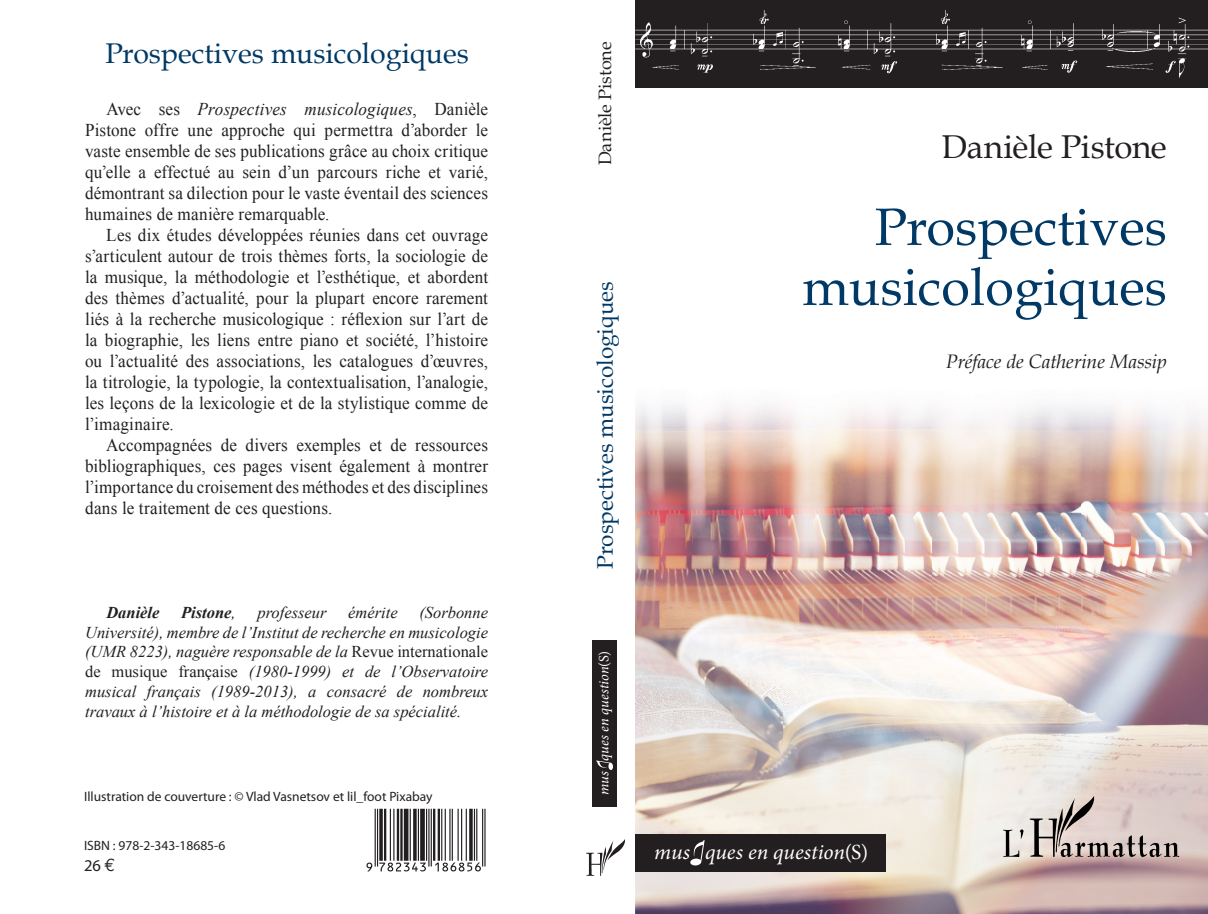
<style>
.page{position:relative;width:1208px;height:914px;background:#fff}
.page>*{position:absolute;margin:0;border:0;box-sizing:border-box;transform-origin:0 0}
.t1{font:52.5px/60px "Book Antiqua";color:#003965;text-align:right}
.t2{font:33px "Book Antiqua";letter-spacing:-.01em;color:#231f20}
.t3{font:28.5px "Book Antiqua";color:#003965}
.t4{font:22.5px "Book Antiqua";color:#003965}
.t5{font:italic 21.6px "Minion Pro";color:#fff}
.t6{font:italic 19.5px "Book Antiqua";letter-spacing:-.005em;color:#231f20}
.t7{font:18px/21px "Times New Roman";letter-spacing:.01em;color:#231f20;text-align:justify;scale:.95 1}
.t8{font:18px "Book Antiqua";letter-spacing:-.01em;color:#231f20}
.t9{font:italic 16.5px/19.8px "Times New Roman";color:#231f20;text-align:justify}
.t10{font:italic 700 16.5px "Times New Roman";color:#231f20}
.t11{font:16.5px "Myriad Pro";color:#231f20}
.t12{font:italic 14.4px "Minion Pro";letter-spacing:.01em;color:#fff}
.t13{font:13.5px "Myriad Pro";color:#231f20}
.s1{font-style:italic}
.s2{font-style:normal}
.s3{font-weight:400}
.s4{font-family:"Euro Mono";font-size:18px}
</style>
<div class="page">
<img style="left:635px;top:405px;width:573px;height:509px">
<img style="left:586px;top:840px;width:38px;height:35px">
<div style="left:635px;top:0;width:573px;height:88px;background:#231f20"></div>
<div style="left:635px;top:834px;width:250px;height:37px;background:#231f20"></div>
<svg style="left:690px;top:840px;width:14px;height:25px"></svg>
<div style="left:592px;top:640px;width:25px;height:166px;background:#231f20"></div>
<svg style="left:596px;top:760px;width:17px;height:10px"></svg>
<img style="left:635px;top:10px;width:573px;height:68px">
<svg style="left:366px;top:808px;width:119px;height:63px"></svg>
<svg style="left:1002px;top:829px;width:21px;height:27px"></svg>
<svg style="left:1029px;top:795px;width:150px;height:61px;background:#c0b4b0"></svg>
<h3 class="t3" style="left:105px;top:35px;width:365px">Prospectives musicologiques</h3>
<p class="t7" style="left:85px;top:98px;width:426px;text-indent:21px">Avec ses <span class="s1">Prospectives musicologiques</span>, Danièle Pistone offre une approche qui permettra d’aborder le vaste ensemble de ses publications grâce au choix critique qu’elle a effectué au sein d’un parcours riche et varié, démontrant sa dilection pour le vaste éventail des sciences humaines de manière remarquable.</p>
<p class="t7" style="left:85px;top:224px;width:426px;text-indent:21px">Les dix études développées réunies dans cet ouvrage s’articulent autour de trois thèmes forts, la sociologie de la musique, la méthodologie et l’esthétique, et abordent des thèmes d’actualité, pour la plupart encore rarement liés à la recherche musicologique : réflexion sur l’art de la biographie, les liens entre piano et société, l’histoire ou l’actualité des associations, les catalogues d’œuvres, la titrologie, la typologie, la contextualisation, l’analogie, les leçons de la lexicologie et de la stylistique comme de l’imaginaire.</p>
<p class="t7" style="left:85px;top:434px;width:426px;text-indent:21px">Accompagnées de divers exemples et de ressources bibliographiques, ces pages visent également à montrer l’importance du croisement des méthodes et des disciplines dans le traitement de ces questions.</p>
<p class="t9" style="left:85px;top:602px;width:404px;text-indent:334px">(Sorbonne Université), membre de l’Institut de recherche en musicologie (UMR 8223), naguère responsable de la <span class="s2">Revue internationale de musique française</span> (1980-1999) et de l’Observatoire musical français (1989-2013), a consacré de nombreux travaux à l’histoire et à la méthodologie de sa spécialité.</p>
<p class="t10" style="left:106px;top:600px;width:55px">Danièle</p>
<p class="t10" style="left:181px;top:600px;width:56px">Pistone<span class="s3">,</span></p>
<p class="t9" style="left:257px;top:602px;width:71px">professeur</p>
<p class="t9" style="left:348px;top:602px;width:51px">émérite</p>
<p class="t13" style="left:84px;top:788px;width:350px">Illustration de couverture : © Vlad Vasnetsov et lil_foot Pixabay</p>
<p class="t13" style="left:84px;top:837px;width:143px">ISBN : 978-2-343-18685-6</p>
<p class="t11" style="left:84px;top:855px;width:33px">26 <span class="s4">€</span></p>
<p class="t8" style="left:594px;top:165px;width:125px;rotate:-90deg">Danièle Pistone</p>
<p class="t4" style="left:591px;top:568px;width:288px;rotate:-90deg">Prospectives musicologiques</p>
<p class="t12" style="left:594px;top:795px;width:146px;rotate:-90deg">mus ques en question<span class="s2">(S)</span></p>
<h2 class="t2" style="left:941px;top:127px;width:226px">Danièle Pistone</h2>
<h1 class="t1" style="left:802px;top:197px;width:366px">Prospectives musicologiques</h1>
<p class="t6" style="left:945px;top:349px;width:222px">Préface de Catherine Massip</p>
<p class="t5" style="left:654px;top:837px;width:215px">mus ques en question<span class="s2">(S)</span></p>
</div>
